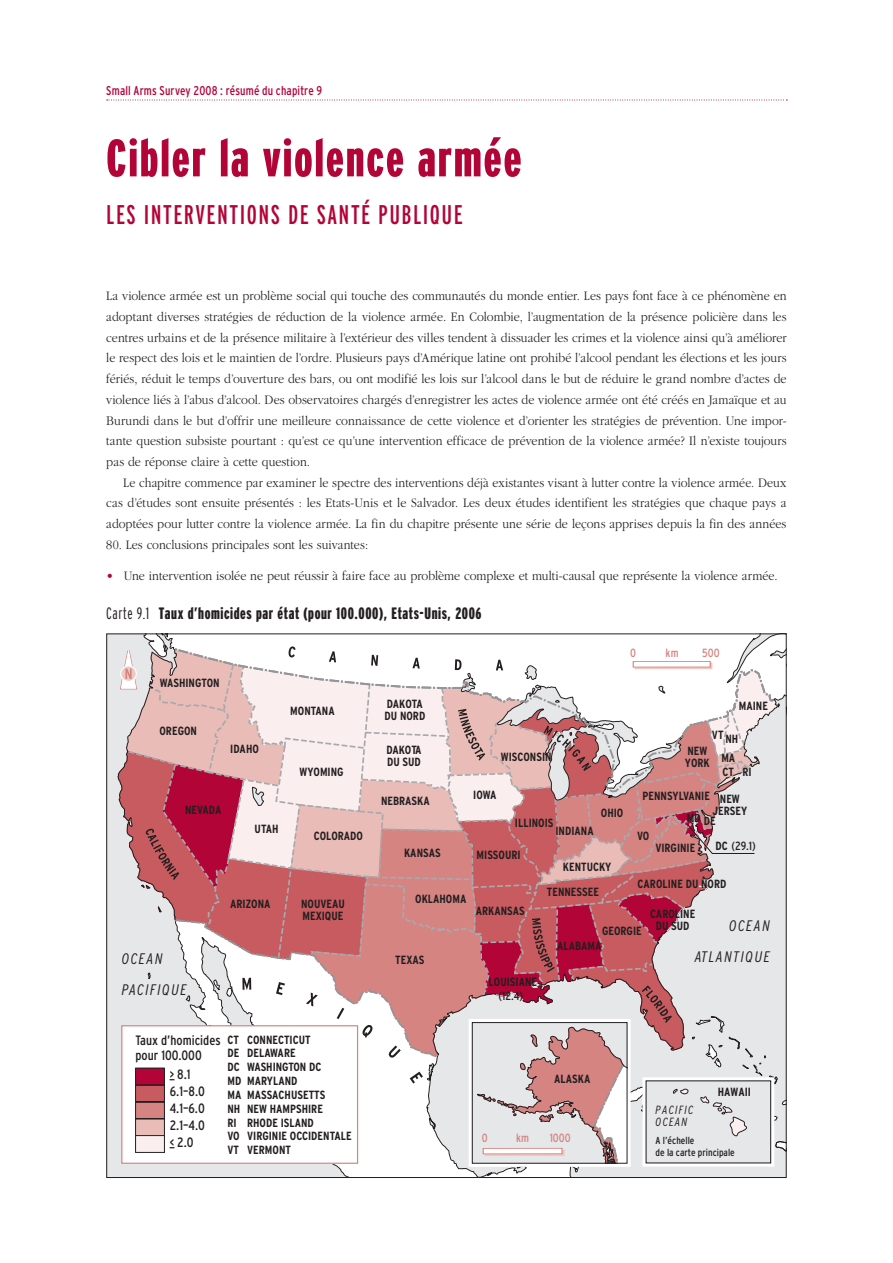
<style>
.page{position:relative;width:893px;height:1263px;background:#fff}
.page>*{position:absolute;margin:0;border:0;box-sizing:border-box;transform-origin:0 0}
.t1{font:900 extra-condensed 52.5px "Interstate";letter-spacing:.035em;color:#b30437}
.t2{font:extra-condensed 27px "Interstate";letter-spacing:.055em;color:#b30437}
.t3{font:900 extra-condensed 16.5px "Interstate";letter-spacing:.035em;color:#231f20}
.t4{font:italic 300 condensed 15.3px "Interstate";letter-spacing:.1em;color:#231f20}
.t5{font:condensed 13.65px/17px "Interstate";color:#231f20}
.t6{font:300 13.5px/20.7px "Garamond";letter-spacing:.005em;color:#231f20;text-align:justify;scale:.9 1}
.t7{font:condensed 12.75px "Interstate";letter-spacing:.015em;color:#b30437;scale:.95 1}
.t8{font:700 condensed 11.85px/13.8px "Interstate";color:#231f20}
.t9{font:condensed 11.85px "Interstate";color:#231f20}
.t10{font:condensed 11.85px "Interstate";color:#d58482}
.t11{font:italic 300 condensed 11.85px/11.9px "Interstate";letter-spacing:.1em;color:#231f20}
.t12{font:condensed 10.2px/11.9px "Interstate";color:#231f20}
.s1{color:#b30437}
.s2{font-weight:300}
.s3{font-weight:700}
</style>
<div class="page">
<svg style="left:107px;top:100px;width:680px;height:1px"></svg>
<svg style="left:118px;top:634px;width:668px;height:543px"></svg>
<div style="left:136px;top:1135px;width:28px;height:17px;background:#faefee"></div>
<div style="left:135px;top:1135px;width:30px;height:18px;border:1px solid #231f20"></div>
<p class="t7" style="left:106px;top:84px;width:229px">Small Arms Survey 2008 : résumé du chapitre 9</p>
<h1 class="t1" style="left:106px;top:129px;width:417px">Cibler la violence armée</h1>
<h2 class="t2" style="left:106px;top:200px;width:358px">LES INTERVENTIONS DE SANTÉ PUBLIQUE</h2>
<p class="t6" style="left:106px;top:286px;width:757px">La violence armée est un problème social qui touche des communautés du monde entier. Les pays font face à ce phénomène en adoptant diverses stratégies de réduction de la violence armée. En Colombie, l’augmentation de la présence policière dans les centres urbains et de la présence militaire à l’extérieur des villes tendent à dissuader les crimes et la violence ainsi qu’à améliorer le respect des lois et le maintien de l’ordre. Plusieurs pays d’Amérique latine ont prohibé l’alcool pendant les élections et les jours fériés, réduit le temps d’ouverture des bars, ou ont modifié les lois sur l’alcool dans le but de réduire le grand nombre d’actes de violence liés à l’abus d’alcool. Des observatoires chargés d’enregistrer les actes de violence armée ont été créés en Jamaïque et au Burundi dans le but d’offrir une meilleure connaissance de cette violence et d’orienter les stratégies de prévention. Une impor&shy;tante question subsiste pourtant : qu’est ce qu’une intervention efficace de prévention de la violence armée? Il n’existe toujours pas de réponse claire à cette question.</p>
<p class="t6" style="left:106px;top:472px;width:757px;text-indent:17px">Le chapitre commence par examiner le spectre des interventions déjà existantes visant à lutter contre la violence armée. Deux cas d’études sont ensuite présentés : les Etats-Unis et le Salvador. Les deux études identifient les stratégies que chaque pays a adoptées pour lutter contre la violence armée. La fin du chapitre présente une série de leçons apprises depuis la fin des années</p>
<p class="t6" style="left:106px;top:534px;width:293px">80. Les conclusions principales sont les suivantes:</p>
<p class="t6" style="left:106px;top:566px;width:747px"><span class="s1">•</span> Une intervention isolée ne peut réussir à faire face au problème complexe et multi-causal que représente la violence armée.</p>
<p class="t3" style="left:106px;top:604px;width:377px"><span class="s2">Carte 9.1</span> Taux d’homicides par état (pour 100.000), Etats-Unis, 2006</p>
<p class="t8" style="left:160px;top:675px;width:62px">WASHINGTON</p>
<p class="t8" style="left:159px;top:724px;width:39px">OREGON</p>
<p class="t8" style="left:230px;top:742px;width:30px">IDAHO</p>
<p class="t8" style="left:185px;top:803px;width:38px">NEVADA</p>
<p class="t8" style="left:255px;top:822px;width:25px">UTAH</p>
<p class="t8" style="left:290px;top:704px;width:46px">MONTANA</p>
<p class="t8" style="left:300px;top:765px;width:46px">WYOMING</p>
<p class="t8" style="left:314px;top:828px;width:51px">COLORADO</p>
<p class="t8" style="left:230px;top:897px;width:42px">ARIZONA</p>
<p class="t8" style="left:301px;top:898px;width:45px;line-height:11.9px">NOUVEAU<br>MEXIQUE</p>
<p class="t10" style="left:630px;top:646px;width:7px">0</p>
<p class="t10" style="left:666px;top:646px;width:14px">km</p>
<p class="t10" style="left:702px;top:646px;width:19px">500</p>
<p class="t8" style="left:385px;top:698px;width:42px;line-height:11.9px">DAKOTA<br>DU NORD</p>
<p class="t8" style="left:386px;top:743px;width:37px;line-height:11.9px">DAKOTA<br>DU SUD</p>
<p class="t8" style="left:381px;top:794px;width:50px">NEBRASKA</p>
<p class="t8" style="left:739px;top:699px;width:31px">MAINE</p>
<p class="t8" style="left:712px;top:727px;width:13px">VT</p>
<p class="t8" style="left:725px;top:732px;width:14px">NH</p>
<p class="t8" style="left:722px;top:765px;width:13px">CT</p>
<p class="t8" style="left:685px;top:744px;width:26px;line-height:11.9px">NEW<br>YORK</p>
<p class="t8" style="left:501px;top:750px;width:52px">WISCONSIN</p>
<p class="t8" style="left:721px;top:750px;width:15px">MA</p>
<p class="t8" style="left:742px;top:765px;width:11px">RI</p>
<p class="t8" style="left:473px;top:788px;width:25px">IOWA</p>
<p class="t8" style="left:642px;top:789px;width:69px">PENNSYLVANIE</p>
<p class="t8" style="left:704px;top:789px;width:8px">A</p>
<p class="t8" style="left:712px;top:793px;width:36px;line-height:11.9px;text-align:center">NEW<br>JERSEY</p>
<p class="t8" style="left:601px;top:806px;width:24px">OHIO</p>
<p class="t8" style="left:687px;top:811px;width:15px">MD</p>
<p class="t8" style="left:704px;top:814px;width:13px">DE</p>
<p class="t8" style="left:515px;top:816px;width:40px">ILLINOIS</p>
<p class="t8" style="left:555px;top:824px;width:40px">INDIANA</p>
<p class="t8" style="left:637px;top:829px;width:14px">VO</p>
<p class="t9" style="left:715px;top:839px;width:42px"><span class="s3">DC</span> (29.1)</p>
<p class="t8" style="left:655px;top:841px;width:42px">VIRGINIE</p>
<p class="t8" style="left:638px;top:877px;width:90px">CAROLINE DU NORD</p>
<p class="t8" style="left:650px;top:908px;width:47px;line-height:11.9px;text-align:center">CAROLINE<br>DU SUD</p>
<p class="t8" style="left:404px;top:846px;width:38px">KANSAS</p>
<p class="t8" style="left:415px;top:891px;width:53px">OKLAHOMA</p>
<p class="t8" style="left:477px;top:848px;width:46px">MISSOURI</p>
<p class="t8" style="left:563px;top:860px;width:50px">KENTUCKY</p>
<p class="t8" style="left:547px;top:885px;width:54px">TENNESSEE</p>
<p class="t8" style="left:476px;top:904px;width:51px">ARKANSAS</p>
<p class="t4" style="left:729px;top:917px;width:42px">OCEAN</p>
<p class="t8" style="left:602px;top:924px;width:41px">GEORGIE</p>
<p class="t8" style="left:557px;top:939px;width:46px">ALABAMA</p>
<p class="t4" style="left:122px;top:949px;width:42px">OCEAN</p>
<p class="t4" style="left:695px;top:948px;width:77px">ATLANTIQUE</p>
<p class="t4" style="left:122px;top:981px;width:66px">PACIFIQUE</p>
<p class="t8" style="left:395px;top:952px;width:31px">TEXAS</p>
<p class="t8" style="left:489px;top:975px;width:50px">LOUISIANE</p>
<p class="t9" style="left:498px;top:989px;width:26px">(12.4)</p>
<p class="t5" style="left:136px;top:1032px;width:87px;line-height:15.3px">Taux d’homicides pour 100.000</p>
<p class="t8" style="left:247px;top:1032px;width:106px">CONNECTICUT<br>DELAWARE<br>WASHINGTON DC<br>MARYLAND<br>MASSACHUSETTS<br>NEW HAMPSHIRE<br>RHODE ISLAND<br>VIRGINIE OCCIDENTALE<br>VERMONT</p>
<p class="t8" style="left:227px;top:1032px;width:15px">CT<br>DE<br>DC<br>MD<br>MA<br>NH<br>RI<br>VO<br>VT</p>
<p class="t5" style="left:170px;top:1066px;width:37px">&gt; 8.1<br>6.1–8.0<br>4.1–6.0<br>2.1–4.0 &lt; 2.0</p>
<p class="t5" style="left:170px;top:1064px;width:6px">_</p>
<p class="t5" style="left:170px;top:1132px;width:6px">_</p>
<p class="t8" style="left:554px;top:1072px;width:38px">ALASKA</p>
<p class="t10" style="left:482px;top:1131px;width:7px">0</p>
<p class="t10" style="left:516px;top:1131px;width:14px">km</p>
<p class="t10" style="left:550px;top:1131px;width:23px">1000</p>
<p class="t8" style="left:718px;top:1085px;width:35px">HAWAII</p>
<p class="t12" style="left:656px;top:1134px;width:81px">A l’échelle<br>de la carte principale</p>
<p class="t11" style="left:656px;top:1104px;width:39px">PACIFIC<br>OCEAN</p>
</div>
